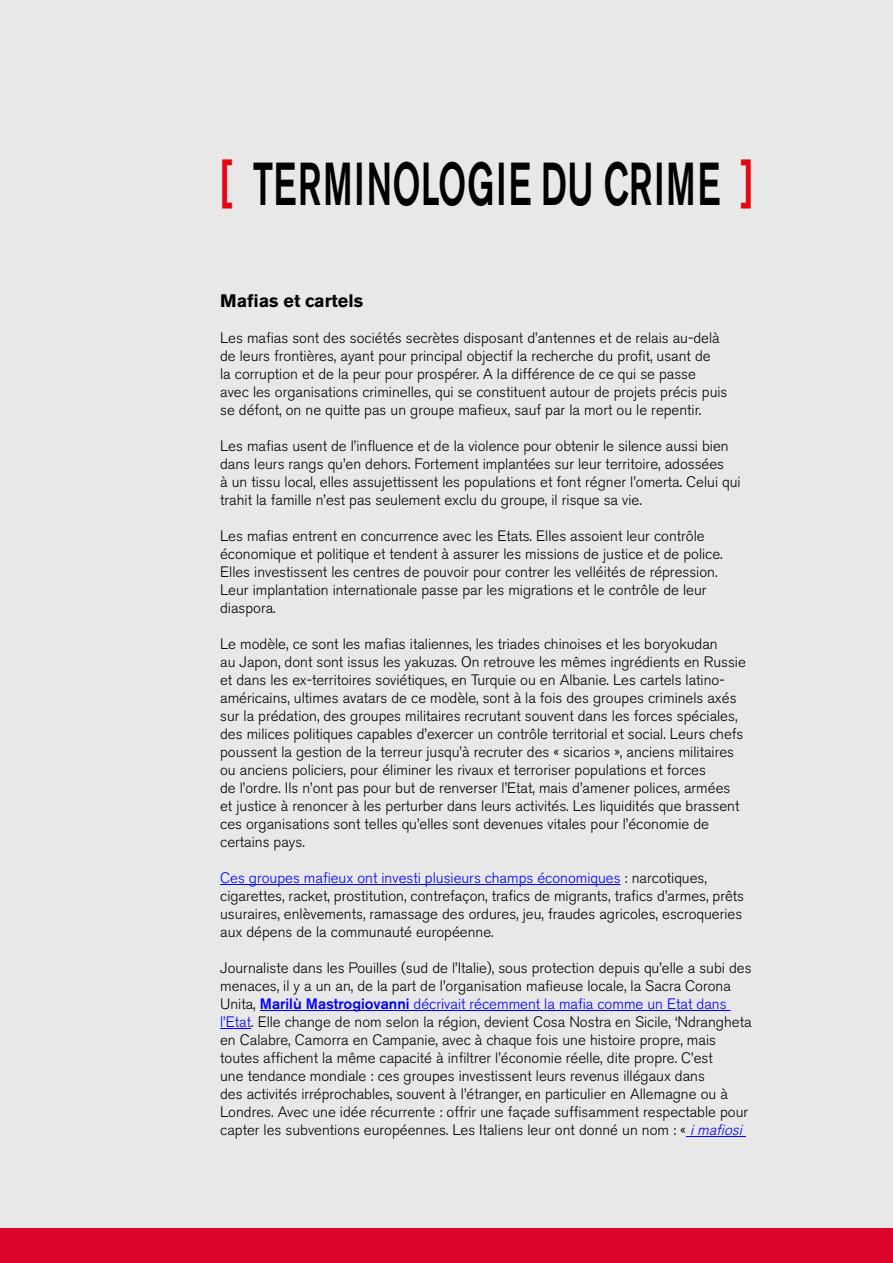
<style>
.page{position:relative;width:893px;height:1263px;background:#e8e8e8}
.page>*{position:absolute;margin:0;border:0;box-sizing:border-box;transform-origin:0 0}
.t1{font:500 60px "Akzidenz Grotesk BE";letter-spacing:.04em;color:#000;scale:.61 1}
.t2{font:700 18px "Akzidenz Grotesk BE";color:#000}
.t3{font:300 15px/18px "Akzidenz Grotesk BE";color:#000}
.s1{color:#e30613}
.s2{color:#00f}
.s3{font-weight:500;color:#00f}
.s4{font-style:italic;color:#00f}
</style>
<div class="page">
<hr style="left:220px;top:884px;width:401px;height:1px;background:#00f">
<hr style="left:260px;top:1010px;width:471px;height:1px;background:#00f">
<hr style="left:220px;top:1028px;width:31px;height:1px;background:#00f">
<hr style="left:686px;top:1136px;width:60px;height:1px;background:#00f">
<div style="left:0;top:1229px;width:893px;height:34px;background:#dd052b"></div>
<h1 class="t1" style="left:220px;top:147px;width:875px"><span class="s1">[</span> TERMINOLOGIE DU CRIME <span class="s1">]</span></h1>
<p class="t2" style="left:220px;top:290px;width:144px">Mafias et cartels</p>
<p class="t3" style="left:220px;top:329px;width:509px">Les mafias sont des sociétés secrètes disposant d’antennes et de relais au-delà de leurs frontières, ayant pour principal objectif la recherche du profit, usant de<br>la corruption et de la peur pour prospérer. A la différence de ce qui se passe avec les organisations criminelles, qui se constituent autour de projets précis puis se défont, on ne quitte pas un groupe mafieux, sauf par la mort ou le repentir.</p>
<p class="t3" style="left:220px;top:437px;width:522px">Les mafias usent de l’influence et de la violence pour obtenir le silence aussi bien dans leurs rangs qu’en dehors. Fortement implantées sur leur territoire, adossées<br>à un tissu local, elles assujettissent les populations et font régner l’omerta. Celui qui trahit la famille n’est pas seulement exclu du groupe, il risque sa vie.</p>
<p class="t3" style="left:220px;top:527px;width:504px">Les mafias entrent en concurrence avec les Etats. Elles assoient leur contrôle économique et politique et tendent à assurer les missions de justice et de police.<br>Elles investissent les centres de pouvoir pour contrer les velléités de répression.<br>Leur implantation internationale passe par les migrations et le contrôle de leur diaspora.</p>
<p class="t3" style="left:220px;top:635px;width:527px">Le modèle, ce sont les mafias italiennes, les triades chinoises et les boryokudan<br>au Japon, dont sont issus les yakuzas. On retrouve les mêmes ingrédients en Russie et dans les ex-territoires soviétiques, en Turquie ou en Albanie. Les cartels latino&shy;américains, ultimes avatars de ce modèle, sont à la fois des groupes criminels axés sur la prédation, des groupes militaires recrutant souvent dans les forces spéciales, des milices politiques capables d’exercer un contrôle territorial et social. Leurs chefs poussent la gestion de la terreur jusqu’à recruter des « sicarios », anciens militaires ou anciens policiers, pour éliminer les rivaux et terroriser populations et forces<br>de l’ordre. Ils n’ont pas pour but de renverser l’Etat, mais d’amener polices, armées et justice à renoncer à les perturber dans leurs activités. Les liquidités que brassent ces organisations sont telles qu’elles sont devenues vitales pour l’économie de certains pays.</p>
<p class="t3" style="left:220px;top:869px;width:525px"><span class="s2">Ces groupes mafieux ont investi plusieurs champs économiques</span> : narcotiques, cigarettes, racket, prostitution, contrefaçon, trafics de migrants, trafics d’armes, prêts usuraires, enlèvements, ramassage des ordures, jeu, fraudes agricoles, escroqueries aux dépens de la communauté européenne.</p>
<p class="t3" style="left:220px;top:959px;width:533px">Journaliste dans les Pouilles (sud de l’Italie), sous protection depuis qu’elle a subi des menaces, il y a un an, de la part de l’organisation mafieuse locale, la Sacra Corona Unita, <span class="s3">Marilù Mastrogiovanni</span> <span class="s2">décrivait récemment la mafia comme un Etat dans l’Etat</span>. Elle change de nom selon la région, devient Cosa Nostra en Sicile, ‘Ndrangheta en Calabre, Camorra en Campanie, avec à chaque fois une histoire propre, mais toutes affichent la même capacité à infiltrer l’économie réelle, dite propre. C’est<br>une tendance mondiale : ces groupes investissent leurs revenus illégaux dans<br>des activités irréprochables, souvent à l’étranger, en particulier en Allemagne ou à Londres. Avec une idée récurrente : offrir une façade suffisamment respectable pour capter les subventions européennes. Les Italiens leur ont donné un nom : « <span class="s4">imafiosi</span></p>
</div>
